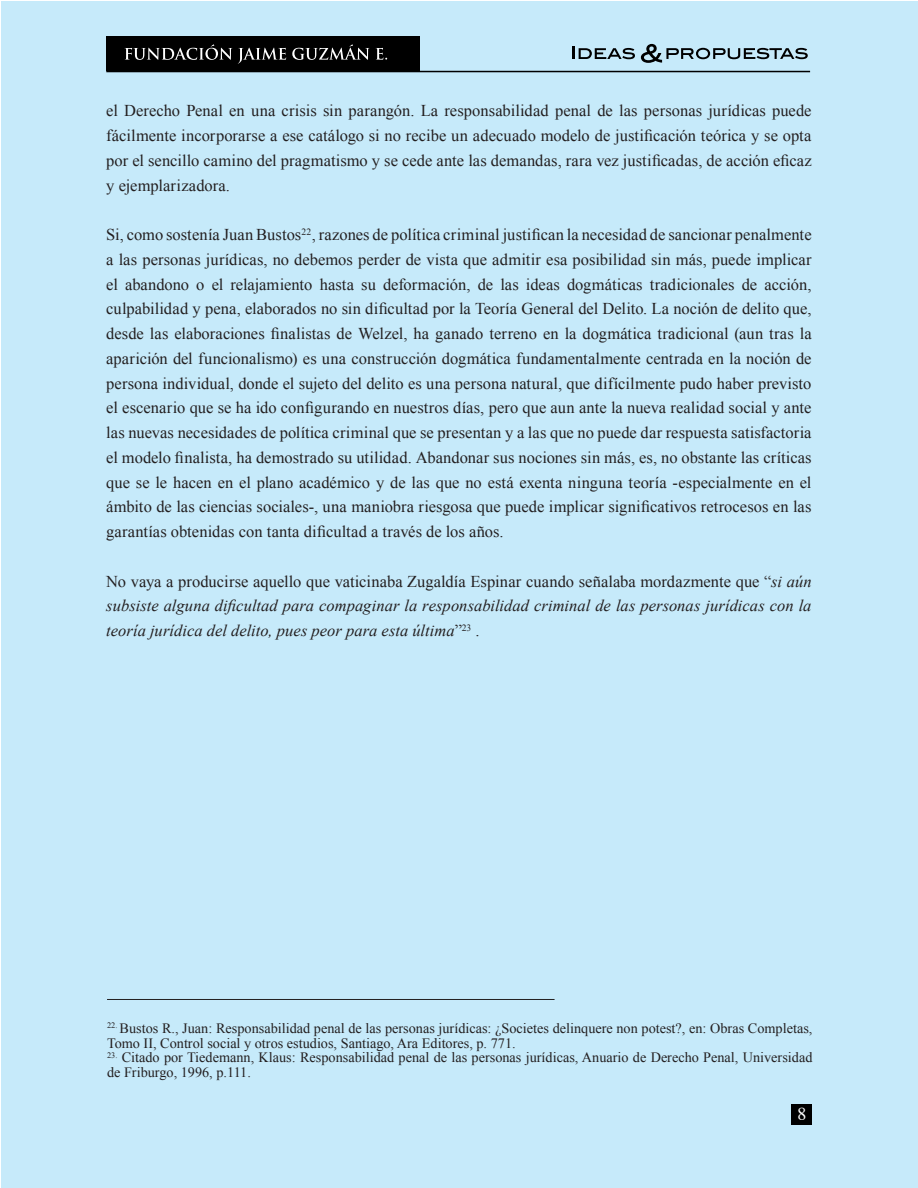
<style>
.page{position:relative;width:918px;height:1188px;background:#fff}
.page>*{position:absolute;margin:0;border:0;box-sizing:border-box;transform-origin:0 0}
.t1{font:18px "Times";color:#fff}
.t2{font:16.5px/24.8px "Times New Roman";letter-spacing:.005em;color:#231f20;text-align:justify}
.t3{font:italic 16.5px/24.8px "Times New Roman";color:#231f20;text-align:justify}
.t4{font:14.25px/14.7px "Times New Roman";color:#231f20}
.s1{font-style:normal}
</style>
<div class="page">
<div style="left:2px;top:2px;width:916px;height:1186px;background:#c6eafa"></div>
<svg style="left:573px;top:46px;width:62px;height:13px"></svg>
<svg style="left:641px;top:44px;width:167px;height:19px"></svg>
<div style="left:106px;top:36px;width:313px;height:35px;background:#000"></div>
<svg style="left:125px;top:44px;width:107px;height:16px"></svg>
<svg style="left:238px;top:48px;width:48px;height:16px"></svg>
<svg style="left:292px;top:44px;width:77px;height:16px"></svg>
<svg style="left:376px;top:48px;width:11px;height:12px"></svg>
<hr style="left:106px;top:71px;width:704px;height:1px;background:#000">
<div style="left:792px;top:1104px;width:20px;height:20px;background:#000"></div>
<hr style="left:107px;top:999px;width:448px;height:1px;background:#231f20">
<p class="t2" style="left:106px;top:98px;width:707px">el Derecho Penal en una crisis sin parangón. La responsabilidad penal de las personas jurídicas puede fácilmente incorporarse a ese catálogo si no recibe un adecuado modelo de justificación teórica y se opta por el sencillo camino del pragmatismo y se cede ante las demandas, rara vez justificadas, de acción eficaz y ejemplarizadora.</p>
<p class="t2" style="left:106px;top:222px;width:707px">Si, como sostenía Juan Bustos<sup>22</sup>, razones de política criminal justifican la necesidad de sancionar penalmente a las personas jurídicas, no debemos perder de vista que admitir esa posibilidad sin más, puede implicar el abandono o el relajamiento hasta su deformación, de las ideas dogmáticas tradicionales de acción, culpabilidad y pena, elaborados no sin dificultad por la Teoría General del Delito. La noción de delito que, desde las elaboraciones finalistas de Welzel, ha ganado terreno en la dogmática tradicional (aun tras la aparición del funcionalismo) es una construcción dogmática fundamentalmente centrada en la noción de persona individual, donde el sujeto del delito es una persona natural, que difícilmente pudo haber previsto el escenario que se ha ido configurando en nuestros días, pero que aun ante la nueva realidad social y ante las nuevas necesidades de política criminal que se presentan y a las que no puede dar respuesta satisfactoria el modelo finalista, ha demostrado su utilidad. Abandonar sus nociones sin más, es, no obstante las críticas que se le hacen en el plano académico y de las que no está exenta ninguna teoría -especialmente en el ámbito de las ciencias sociales-, una maniobra riesgosa que puede implicar significativos retrocesos en las garantías obtenidas con tanta dificultad a través de los años.</p>
<p class="t3" style="left:106px;top:568px;width:707px"><span class="s1">No vaya a producirse aquello que vaticinaba Zugaldía Espinar cuando señalaba mordazmente que “</span>si aún subsiste alguna dificultad para compaginar la responsabilidad criminal de las personas jurídicas con la teoría jurídica del delito, pues peor para esta última<span class="s1">”</span><sup>23</sup> <span class="s1">.</span></p>
<p class="t4" style="left:107px;top:1021px;width:707px"><sup>22.</sup> Bustos R., Juan: Responsabilidad penal de las personas jurídicas: ¿Societes delinquere non potest?, en: Obras Completas,<br>Tomo II, Control social y otros estudios, Santiago, Ara Editores, p. 771.</p>
<p class="t4" style="left:107px;top:1050px;width:707px"><sup>23.</sup> Citado por Tiedemann, Klaus: Responsabilidad penal de las personas jurídicas, Anuario de Derecho Penal, Universidad de Friburgo, 1996, p.111.</p>
<p class="t1" style="left:797px;top:1097px;width:10px">8</p>
</div>
